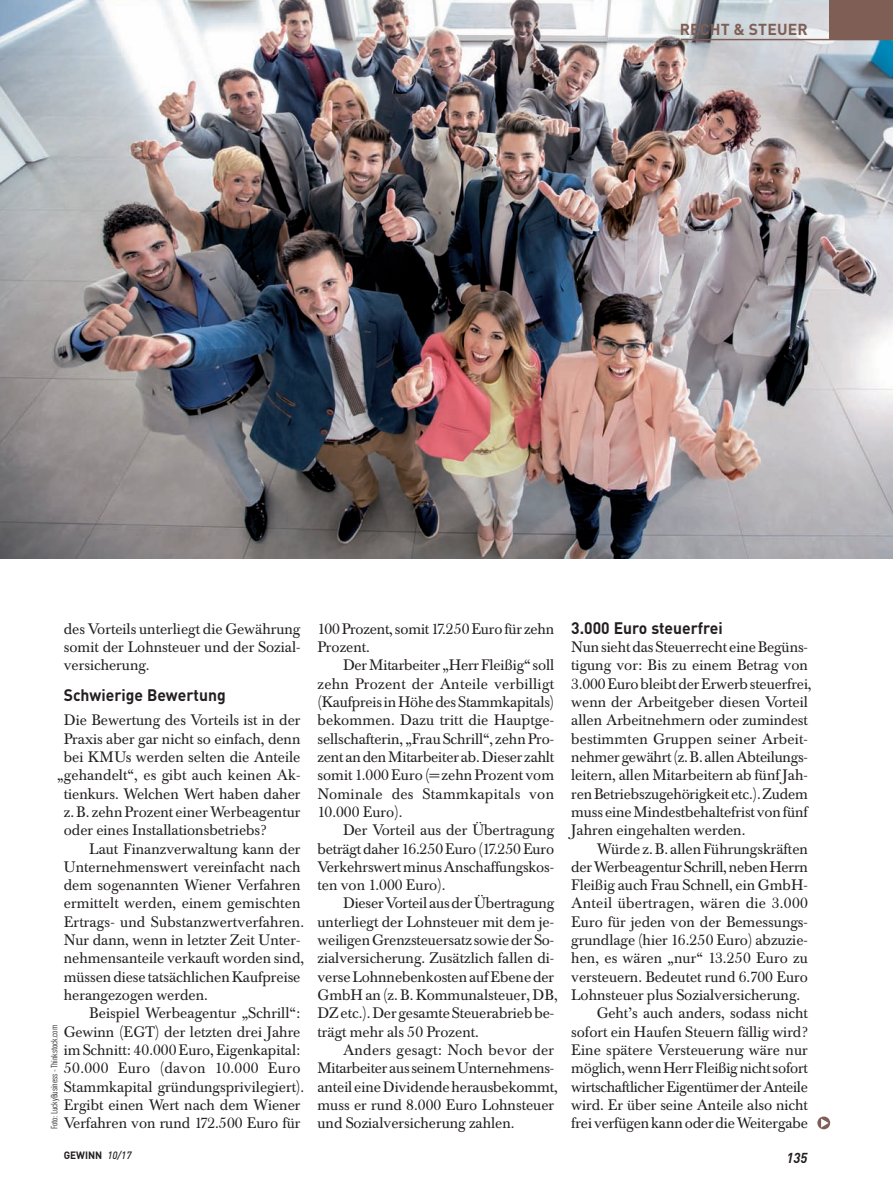
<style>
.page{position:relative;width:893px;height:1191px;background:#fff}
.page>*{position:absolute;margin:0;border:0;box-sizing:border-box;transform-origin:0 0}
.t1{font:700 16.5px "DINOT";color:#231f20;scale:.95 1}
.t2{font:700 15.75px "DINOT";letter-spacing:.01em;color:#7f5f55}
.t3{font:15px/18.3px "Baskerville BE";color:#231f20;text-align:justify}
.t4{font:15px "Baskerville BE";letter-spacing:.02em;color:#231f20}
.t5{font:15px "Baskerville BE";letter-spacing:-.02em;color:#231f20}
.t6{font:italic 700 14.25px "DINOT";color:#231f20;scale:.95 1}
.t7{font:700 10.5px "DINOT";color:#231f20;scale:.95 1}
.t8{font:condensed 9px "DINOT";letter-spacing:-.01em;color:#231f20;scale:1.05 1}
.s1{font-weight:500;font-style:italic}
</style>
<div class="page">
<img style="left:1px;top:0;width:892px;height:558px">
<svg style="left:817px;top:1116px;width:13px;height:13px"></svg>
<div style="left:829px;top:0;width:64px;height:40px;background:#7f5f55"></div>
<hr style="left:681px;top:39px;width:212px;height:1px;background:#7f5f55">
<p class="t2" style="left:680px;top:24px;width:129px">RECHT &amp; STEUER</p>
<p class="t3" style="left:64px;top:621px;width:238px">des Vorteils unterliegt die Gewährung somit der Lohnsteuer und der Sozial&shy;versicherung.</p>
<p class="t1" style="left:64px;top:689px;width:172px">Schwierige Bewertung</p>
<p class="t3" style="left:64px;top:712px;width:238px">Die Bewertung des Vorteils ist in der</p>
<p class="t3" style="left:64px;top:731px;width:238px">Praxis aber gar nicht so einfach, denn</p>
<p class="t3" style="left:64px;top:749px;width:238px">bei KMUs werden selten die Anteile</p>
<p class="t3" style="left:57px;top:767px;width:245px">„gehandelt“, es gibt auch keinen Ak-</p>
<p class="t3" style="left:64px;top:786px;width:238px">tienkurs. Welchen Wert haben daher</p>
<p class="t3" style="left:64px;top:804px;width:238px">z. B. zehn Prozent einer Werbeagentur</p>
<p class="t3" style="left:64px;top:822px;width:205px">oder eines Installationsbetriebs?</p>
<p class="t3" style="left:89px;top:841px;width:213px">Laut Finanzverwaltung kann der</p>
<p class="t3" style="left:64px;top:859px;width:238px">Unternehmenswert vereinfacht nach</p>
<p class="t3" style="left:64px;top:877px;width:238px">dem sogenannten Wiener Verfahren</p>
<p class="t3" style="left:64px;top:895px;width:238px">ermittelt werden, einem gemischten</p>
<p class="t3" style="left:64px;top:914px;width:242px">Ertrags- und Substanzwertverfahren.</p>
<p class="t3" style="left:64px;top:932px;width:238px">Nur dann, wenn in letzter Zeit Unter-</p>
<p class="t3" style="left:64px;top:950px;width:242px">nehmensanteile verkauft worden sind,</p>
<p class="t3" style="left:64px;top:969px;width:238px">müssen diese tatsächlichen Kaufpreise</p>
<p class="t3" style="left:64px;top:987px;width:146px">herangezogen werden.</p>
<p class="t3" style="left:89px;top:1005px;width:213px">Beispiel Werbeagentur „Schrill“:</p>
<p class="t3" style="left:64px;top:1024px;width:238px">Gewinn (EGT) der letzten drei Jahre</p>
<p class="t3" style="left:64px;top:1042px;width:238px">im Schnitt: 40.000 Euro, Eigenkapital:</p>
<p class="t4" style="left:64px;top:1062px;width:238px">50.000 Euro (davon 10.000 Euro</p>
<p class="t3" style="left:64px;top:1078px;width:242px">Stammkapital gründungsprivilegiert).</p>
<p class="t3" style="left:64px;top:1097px;width:238px">Ergibt einen Wert nach dem Wiener</p>
<p class="t3" style="left:64px;top:1115px;width:238px">Verfahren von rund 172.500 Euro für</p>
<p class="t8" style="left:49px;top:1129px;width:101px;rotate:-90deg">Foto: LuckyBusiness - Thinkstock.com</p>
<p class="t7" style="left:64px;top:1151px;width:73px">GEWINN <span class="s1">10/17</span></p>
<p class="t3" style="left:317px;top:621px;width:238px">100 Prozent, somit 17.250 Euro für zehn</p>
<p class="t3" style="left:317px;top:639px;width:54px">Prozent.</p>
<p class="t3" style="left:343px;top:658px;width:213px">Der Mitarbeiter „Herr Fleißig“ soll</p>
<p class="t4" style="left:317px;top:677px;width:238px">zehn Prozent der Anteile verbilligt</p>
<p class="t3" style="left:317px;top:694px;width:238px">(Kaufpreis in Höhe des Stammkapitals)</p>
<p class="t3" style="left:317px;top:712px;width:238px">bekommen. Dazu tritt die Hauptge-</p>
<p class="t3" style="left:317px;top:731px;width:238px">sellschafterin, „Frau Schrill“, zehn Pro-</p>
<p class="t3" style="left:317px;top:749px;width:238px">zent an den Mitarbeiter ab. Dieser zahlt</p>
<p class="t3" style="left:317px;top:767px;width:238px">somit 1.000 Euro (= zehn Prozent vom</p>
<p class="t4" style="left:317px;top:787px;width:238px">Nominale des Stammkapitals von</p>
<p class="t3" style="left:317px;top:804px;width:87px">10.000 Euro).</p>
<p class="t3" style="left:343px;top:822px;width:213px">Der Vorteil aus der Übertragung</p>
<p class="t3" style="left:317px;top:841px;width:238px">beträgt daher 16.250 Euro (17.250 Euro</p>
<p class="t3" style="left:317px;top:859px;width:238px">Verkehrswert minus Anschaffungskos -</p>
<p class="t3" style="left:317px;top:877px;width:130px">ten von 1.000 Euro).</p>
<p class="t3" style="left:343px;top:895px;width:213px">Dieser Vorteil aus der Übertragung</p>
<p class="t3" style="left:317px;top:914px;width:238px">unterliegt der Lohnsteuer mit dem je-</p>
<p class="t3" style="left:317px;top:932px;width:238px">weiligen Grenzsteuersatz sowie der So-</p>
<p class="t3" style="left:317px;top:950px;width:238px">zialversicherung. Zusätzlich fallen di-</p>
<p class="t3" style="left:317px;top:969px;width:238px">verse Lohnnebenkosten auf Ebene der</p>
<p class="t3" style="left:317px;top:987px;width:242px">GmbH an (z. B. Kommunalsteuer, DB,</p>
<p class="t3" style="left:317px;top:1005px;width:238px">DZ etc.). Der gesamte Steuerabrieb be-</p>
<p class="t3" style="left:317px;top:1024px;width:163px">trägt mehr als 50 Prozent.</p>
<p class="t4" style="left:343px;top:1043px;width:213px">Anders gesagt: Noch bevor der</p>
<p class="t3" style="left:317px;top:1060px;width:238px">Mitarbeiter aus seinem Unternehmens-</p>
<p class="t3" style="left:317px;top:1078px;width:242px">anteil eine Dividende herausbekommt,</p>
<p class="t3" style="left:317px;top:1097px;width:238px">muss er rund 8.000 Euro Lohnsteuer</p>
<p class="t3" style="left:317px;top:1115px;width:199px">und Sozialversicherung zahlen.</p>
<p class="t1" style="left:571px;top:622px;width:161px">3.000 Euro steuerfrei</p>
<p class="t3" style="left:571px;top:639px;width:238px">Nun sieht das Steuerrecht eine Begüns -</p>
<p class="t3" style="left:571px;top:658px;width:238px">tigung vor: Bis zu einem Betrag von</p>
<p class="t3" style="left:571px;top:676px;width:242px">3.000 Euro bleibt der Erwerb steuerfrei,</p>
<p class="t3" style="left:571px;top:694px;width:238px">wenn der Arbeitgeber diesen Vorteil</p>
<p class="t3" style="left:571px;top:712px;width:238px">allen Arbeitnehmern oder zumindest</p>
<p class="t3" style="left:571px;top:731px;width:238px">bestimmten Gruppen seiner Arbeit-</p>
<p class="t3" style="left:571px;top:749px;width:238px">nehmer gewährt (z. B. allen Abteilungs-</p>
<p class="t3" style="left:571px;top:767px;width:238px">leitern, allen Mitarbeitern ab fünf Jah-</p>
<p class="t3" style="left:571px;top:786px;width:238px">ren Betriebszugehörigkeit etc.). Zudem</p>
<p class="t3" style="left:571px;top:804px;width:238px">muss eine Mindestbehaltefrist von fünf</p>
<p class="t3" style="left:571px;top:822px;width:176px">Jahren eingehalten werden.</p>
<p class="t3" style="left:597px;top:841px;width:213px">Würde z. B. allen Führungskräften</p>
<p class="t3" style="left:571px;top:859px;width:238px">der Werbeagentur Schrill, neben Herrn</p>
<p class="t3" style="left:571px;top:877px;width:238px">Fleißig auch Frau Schnell, ein GmbH-</p>
<p class="t4" style="left:571px;top:897px;width:238px">Anteil übertragen, wären die 3.000</p>
<p class="t3" style="left:571px;top:914px;width:238px">Euro für jeden von der Bemessungs-</p>
<p class="t3" style="left:571px;top:932px;width:238px">grundlage (hier 16.250 Euro) abzuzie-</p>
<p class="t3" style="left:571px;top:950px;width:238px">hen, es wären „nur“ 13.250 Euro zu</p>
<p class="t3" style="left:571px;top:969px;width:238px">versteuern. Bedeutet rund 6.700 Euro</p>
<p class="t3" style="left:571px;top:987px;width:231px">Lohnsteuer plus Sozialversicherung.</p>
<p class="t3" style="left:597px;top:1005px;width:213px">Geht’s auch anders, sodass nicht</p>
<p class="t3" style="left:571px;top:1024px;width:238px">sofort ein Haufen Steuern fällig wird?</p>
<p class="t3" style="left:571px;top:1042px;width:238px">Eine spätere Versteuerung wäre nur</p>
<p class="t3" style="left:571px;top:1060px;width:238px">möglich, wenn Herr Fleißig nicht sofort</p>
<p class="t5" style="left:571px;top:1080px;width:238px">wirtschaftlicher Eigentümer der Anteile</p>
<p class="t3" style="left:571px;top:1097px;width:238px">wird. Er über seine Anteile also nicht</p>
<p class="t3" style="left:571px;top:1115px;width:238px">frei verfügen kann oder die Weitergabe</p>
<p class="t6" style="left:786px;top:1149px;width:24px">135</p>
</div>
